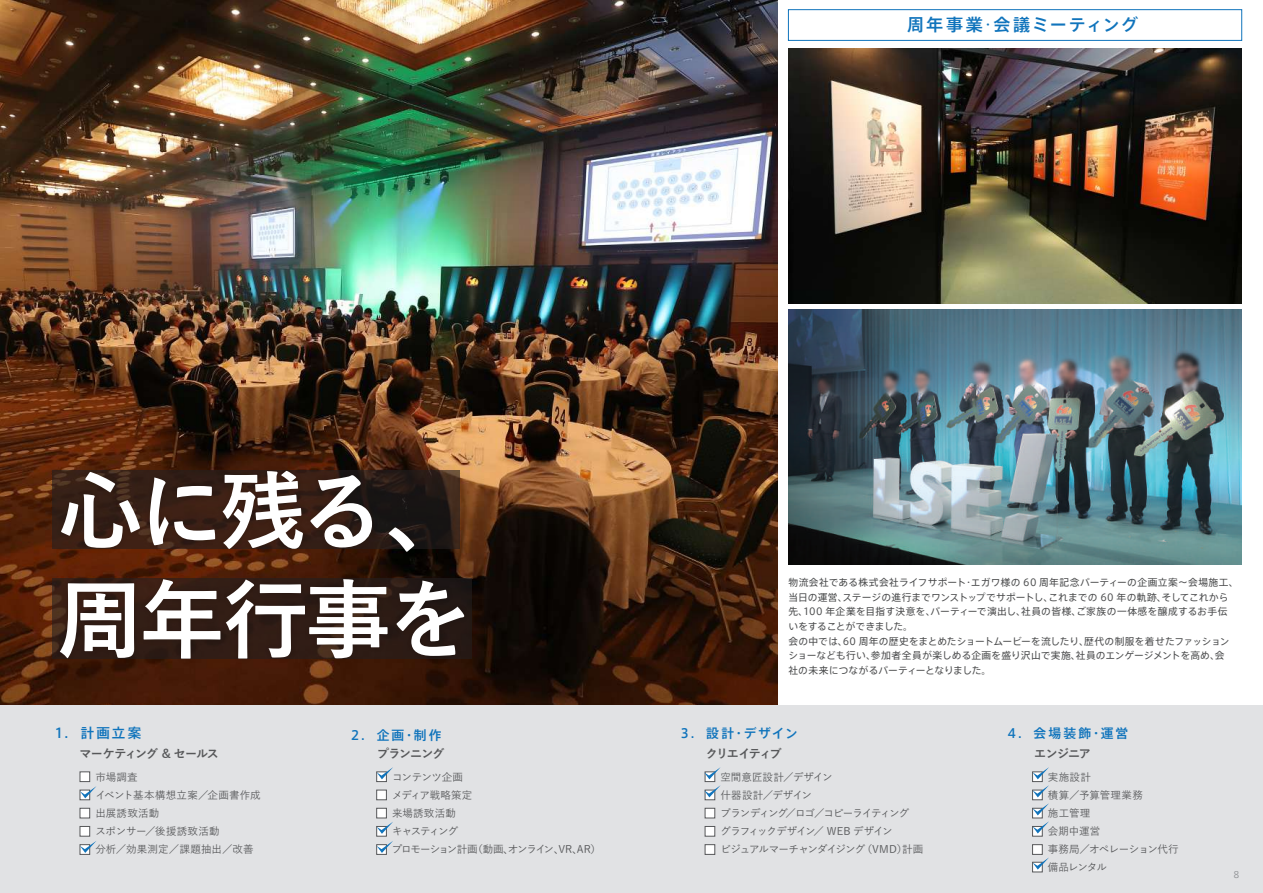
<style>
.page{position:relative;width:1263px;height:893px;background:#fff}
.page>*{position:absolute;margin:0;border:0;box-sizing:border-box;transform-origin:0 0}
.t1{font:700 86.25px/108.6px "Yu Gothic";letter-spacing:-.055em;color:#fff}
.t2{font:500 17.1px "Axis Std";letter-spacing:.115em;color:#1074bc}
.t3{font:500 13.5px "Axis Std";color:#1074bc}
.t4{font:500 12.75px "Axis Std";letter-spacing:.165em;color:#1074bc}
.t5{font:700 12px "Yu Gothic";letter-spacing:-.085em;color:#57585a}
.t6{font:700 12px "Yu Gothic";letter-spacing:-.12em;color:#57585a}
.t7{font:500 10.5px/18px "Yu Gothic";letter-spacing:-.08em;color:#57585a}
.t8{font:500 10.5px/18px "Yu Gothic";letter-spacing:.01em;color:#57585a}
.t9{font:500 10.5px/18px "Yu Gothic";letter-spacing:-.06em;color:#57585a}
.t10{font:500 10.5px/18px "Yu Gothic";letter-spacing:-.005em;color:#57585a}
.t11{font:9.75px/14.7px "Axis Std";letter-spacing:.01em;color:#4b4c4d}
.t12{font:9px "Axis Std";color:#939598}
</style>
<div class="page">
<img style="left:0;top:0;width:777px;height:705px">
<div style="left:0;top:705px;width:1263px;height:188px;background:#e1e2e4"></div>
<svg style="left:705px;top:779px;width:10px;height:3px"></svg>
<svg style="left:705px;top:797px;width:10px;height:3px"></svg>
<div style="left:705px;top:808px;width:10px;height:10px;background:#fff;border:1px solid #57585a"></div>
<div style="left:705px;top:826px;width:10px;height:10px;background:#fff;border:1px solid #57585a"></div>
<div style="left:705px;top:844px;width:10px;height:11px;background:#fff;border:1px solid #57585a"></div>
<div style="left:376px;top:772px;width:11px;height:10px;background:#fff;border:1px solid #57585a"></div>
<div style="left:376px;top:790px;width:11px;height:10px;background:#fff;border:1px solid #57585a"></div>
<div style="left:376px;top:808px;width:11px;height:10px;background:#fff;border:1px solid #57585a"></div>
<svg style="left:376px;top:826px;width:11px;height:10px"></svg>
<svg style="left:376px;top:844px;width:11px;height:11px"></svg>
<div style="left:80px;top:772px;width:10px;height:10px;background:#fff;border:1px solid #57585a"></div>
<svg style="left:80px;top:798px;width:10px;height:2px"></svg>
<div style="left:80px;top:808px;width:10px;height:10px;background:#fff;border:1px solid #57585a"></div>
<div style="left:80px;top:826px;width:10px;height:10px;background:#fff;border:1px solid #57585a"></div>
<svg style="left:80px;top:853px;width:10px;height:2px"></svg>
<svg style="left:1032px;top:779px;width:10px;height:3px"></svg>
<svg style="left:1032px;top:797px;width:10px;height:3px"></svg>
<svg style="left:1032px;top:815px;width:10px;height:3px"></svg>
<svg style="left:1032px;top:833px;width:10px;height:3px"></svg>
<div style="left:1032px;top:844px;width:10px;height:11px;background:#fff;border:1px solid #57585a"></div>
<svg style="left:1032px;top:870px;width:10px;height:2px"></svg>
<img style="left:49px;top:459px;width:432px;height:228px">
<img style="left:788px;top:48px;width:454px;height:255px">
<img style="left:788px;top:310px;width:454px;height:255px">
<div style="left:788px;top:9px;width:454px;height:32px;border:1px solid #1074bc"></div>
<svg style="left:1032px;top:767px;width:17px;height:12px"></svg>
<svg style="left:1032px;top:803px;width:17px;height:12px"></svg>
<svg style="left:1032px;top:857px;width:17px;height:13px"></svg>
<svg style="left:1032px;top:821px;width:17px;height:12px"></svg>
<svg style="left:1032px;top:785px;width:17px;height:12px"></svg>
<svg style="left:704px;top:767px;width:17px;height:12px"></svg>
<svg style="left:377px;top:767px;width:16px;height:12px"></svg>
<svg style="left:377px;top:822px;width:16px;height:12px"></svg>
<svg style="left:377px;top:841px;width:16px;height:12px"></svg>
<svg style="left:80px;top:841px;width:16px;height:12px"></svg>
<svg style="left:80px;top:786px;width:16px;height:12px"></svg>
<svg style="left:704px;top:785px;width:17px;height:12px"></svg>
<h1 class="t1" style="left:57px;top:459px;width:417px">心に残る、周年行事を</h1>
<h2 class="t2" style="left:907px;top:12px;width:233px">周年事業･会議ミーティング</h2>
<p class="t11" style="left:788px;top:574px;width:452px">物流会社である株式会社ライフサポート・エガワ様の 60 周年記念パーティーの企画立案～会場施工、当日の運営、ステージの進行までワンストップでサポートし、これまでの 60 年の軌跡、そしてこれから先、100 年企業を目指す決意を、パーティーで演出し、社員の皆様、ご家族の一体感を醸成するお手伝いをすることができました。<br>会の中では、60 周年の歴史をまとめたショートムービーを流したり、歴代の制服を着せたファッションショーなども行い、参加者全員が楽しめる企画を盛り沢山で実施、社員のエンゲージメントを高め、会<br>社の未来につながるパーティーとなりました。</p>
<h3 class="t3" style="left:54px;top:723px;width:88px">1. 計画立案</h3>
<h3 class="t4" style="left:351px;top:725px;width:92px">2. 企画・制作</h3>
<h3 class="t4" style="left:681px;top:724px;width:119px">3. 設計・デザイン</h3>
<h3 class="t4" style="left:1007px;top:724px;width:122px">4. 会場装飾・運営</h3>
<p class="t5" style="left:1034px;top:747px;width:58px">エンジニア</p>
<p class="t10" style="left:1048px;top:767px;width:132px">実施設計<br>積算／予算管理業務<br>施工管理<br>会期中運営<br>事務局／オペレーション代行備品レンタル</p>
<p class="t5" style="left:80px;top:747px;width:141px">マーケティング &amp; セールス</p>
<p class="t5" style="left:377px;top:747px;width:69px">プランニング</p>
<p class="t6" style="left:706px;top:747px;width:78px">クリエイティブ</p>
<p class="t8" style="left:85px;top:767px;width:177px">　市場調査<br>　イベント基本構想立案／企画書作成　出展誘致活動<br>　スポンサー／後援誘致活動<br>　分析／効果測定／課題抽出／改善</p>
<p class="t9" style="left:392px;top:767px;width:211px">コンテンツ企画<br>メディア戦略策定<br>来場誘致活動<br>キャスティング<br>プロモーション計画（動画、オンライン、VR、AR）</p>
<p class="t7" style="left:720px;top:767px;width:204px">空間意匠設計／デザイン<br>什器設計／デザイン<br>ブランディング／ロゴ／コピーライティング<br>グラフィックデザイン／ WEB デザイン<br>ビジュアルマーチャンダイジング（VMD）計画</p>
<p class="t12" style="left:1233px;top:867px;width:8px">8</p>
</div>
